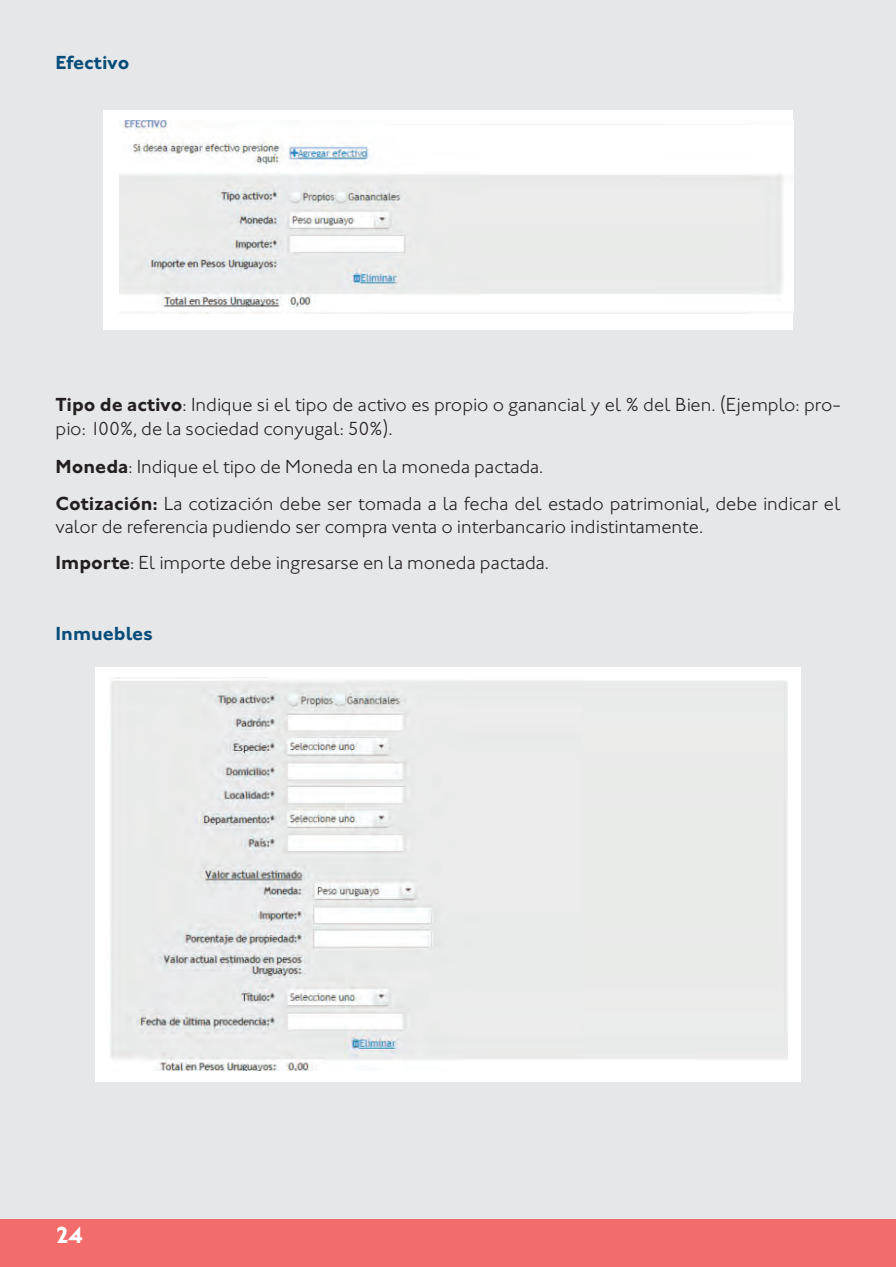
<style>
.page{position:relative;width:896px;height:1267px;background:#fff}
.page>*{position:absolute;margin:0;border:0;box-sizing:border-box;transform-origin:0 0}
.t1{font:700 24px "Johnston ITC Std";color:#fff}
.t2{font:300 19.5px/23.4px "Johnston ITC Std";color:#231f20}
.t3{font:700 19.5px "Johnston ITC Std";color:#064d7a}
.s1{font-weight:700}
</style>
<div class="page">
<div style="left:0;top:0;width:896px;height:1266px;background:#e6e7e9"></div>
<div style="left:0;top:1218px;width:896px;height:48px;background:#f16c6b"></div>
<div style="left:103px;top:110px;width:690px;height:219px;background:#fff"></div>
<img style="left:120px;top:120px;width:664px;height:193px">
<div style="left:95px;top:667px;width:706px;height:414px;background:#fff"></div>
<img style="left:110px;top:677px;width:677px;height:393px">
<p class="t3" style="left:56px;top:50px;width:75px">Efectivo</p>
<p class="t2" style="left:56px;top:393px;width:786px"><span class="s1">Tipo de activo</span>: Indique si el tipo de activo es propio o ganancial y el % del Bien. (Ejemplo: pro&shy;pio: 100%, de la sociedad conyugal: 50%).</p>
<p class="t2" style="left:56px;top:448px;width:786px;line-height:36.9px"><span class="s1">Moneda</span>: Indique el tipo de Moneda en la moneda pactada.<br><span class="s1">Cotización:</span> La cotización debe ser tomada a la fecha del estado patrimonial, debe indicar el</p>
<p class="t2" style="left:56px;top:509px;width:649px;line-height:35.8px">valor de referencia pudiendo ser compra venta o interbancario indistintamente.<br><span class="s1">Importe</span>: El importe debe ingresarse en la moneda pactada.</p>
<p class="t3" style="left:56px;top:621px;width:99px">Inmuebles</p>
<p class="t1" style="left:56px;top:1220px;width:28px">24</p>
</div>
